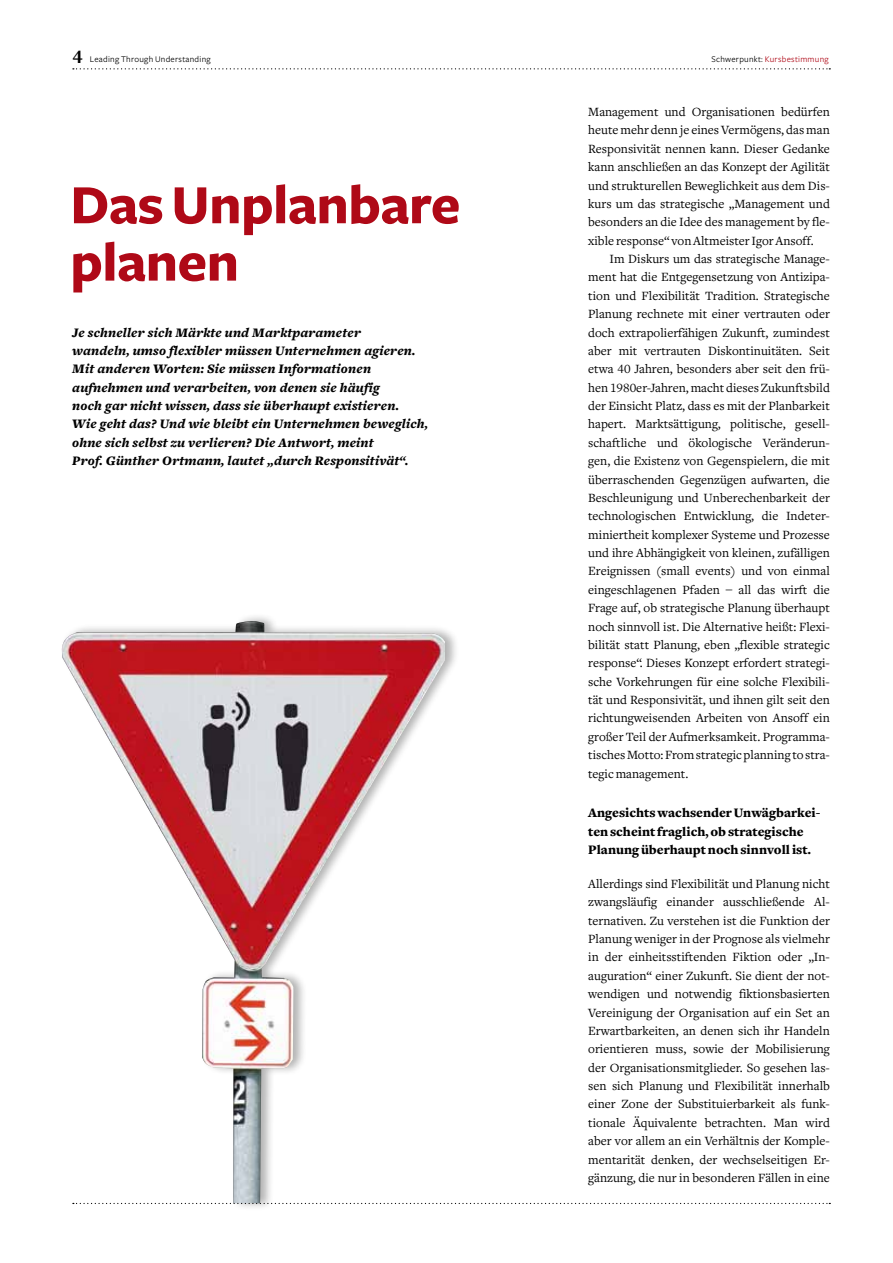
<style>
.page{position:relative;width:893px;height:1263px;background:#fff}
.page>*{position:absolute;margin:0;border:0;box-sizing:border-box;transform-origin:0 0}
.t1{font:700 57.3px/57.3px "Freight Sans";letter-spacing:-.01em;color:#af0917}
.t2{font:italic 900 13.5px/18.3px "Freight Text";letter-spacing:.015em;color:#000}
.t3{font:900 13.5px/18.3px "Freight Text";color:#000}
.t4{font:13.2px/18.5px "Freight Text";color:#000;text-align:justify}
.t5{font:9px "Freight Sans";letter-spacing:.03em;color:#000}
.t6{font:9px "Freight Sans";letter-spacing:.03em;color:#af0917}
.s1{font-family:"Freight Text";font-weight:900;font-size:19.5px}
.s2{color:#000}
</style>
<div class="page">
<svg style="left:73px;top:68px;width:757px;height:1px"></svg>
<img style="left:61px;top:621px;width:384px;height:582px">
<svg style="left:73px;top:1203px;width:757px;height:1px"></svg>
<p class="t5" style="left:73px;top:54px;width:139px"><span class="s1">4</span> Leading Through Understanding</p>
<p class="t6" style="left:711px;top:54px;width:119px"><span class="s2">Schwerpunkt:</span> Kursbestimmung</p>
<h1 class="t1" style="left:70px;top:178px;width:392px">Das Unplanbare planen</h1>
<p class="t2" style="left:72px;top:323px;width:357px">Je schneller sich Märkte und Marktparameter<br>wandeln, umso flexibler müssen Unternehmen agieren.<br>Mit anderen Worten: Sie müssen Informationen aufnehmen und verarbeiten, von denen sie häufig<br>noch gar nicht wissen, dass sie überhaupt existieren.<br>Wie geht das? Und wie bleibt ein Unternehmen beweglich, ohne sich selbst zu verlieren? Die Antwort, meint<br>Prof. Günther Ortmann, lautet „durch Responsitivät“.</p>
<p class="t4" style="left:588px;top:103px;width:243px">Management und Organisationen bedürfen heute mehr denn je eines Vermögens, das man Responsivität nennen kann. Dieser Gedanke kann anschließen an das Konzept der Agilität und strukturellen Beweglichkeit aus dem Dis&shy;kurs um das strategische „Management und besonders an die Idee des management by fle&shy;xible response“ von Altmeister Igor Ansoff.</p>
<p class="t4" style="left:588px;top:250px;width:243px;text-indent:21px">Im Diskurs um das strategische Manage&shy;ment hat die Entgegensetzung von Antizipa&shy;tion und Flexibilität Tradition. Strategische Planung rechnete mit einer vertrauten oder doch extrapolierfähigen Zukunft, zumindest aber mit vertrauten Diskontinuitäten. Seit etwa 40 Jahren, besonders aber seit den frü&shy;hen 1980er-Jahren, macht dieses Zukunftsbild der Einsicht Platz, dass es mit der Planbarkeit hapert. Marktsättigung, politische, gesell&shy;schaftliche und ökologische Veränderun&shy;gen, die Existenz von Gegenspielern, die mit überraschenden Gegenzügen aufwarten, die Beschleunigung und Unberechenbarkeit der technologischen Entwicklung, die Indeter&shy;miniertheit komplexer Systeme und Prozesse und ihre Abhängigkeit von kleinen, zufälligen Ereignissen (small events) und von einmal eingeschlagenen Pfaden – all das wirft die Frage auf, ob strategische Planung überhaupt noch sinnvoll ist. Die Alternative heißt: Flexi&shy;bilität statt Planung, eben „flexible strategic response“. Dieses Konzept erfordert strategi&shy;sche Vorkehrungen für eine solche Flexibili&shy;tät und Responsivität, und ihnen gilt seit den richtungweisenden Arbeiten von Ansoff ein großer Teil der Aufmerksamkeit. Programma&shy;tisches Motto: From strategic planning to stra&shy;tegic management.</p>
<p class="t3" style="left:588px;top:804px;width:234px">Angesichts wachsender Unwägbarkei&shy;ten scheint fraglich, ob strategische<br>Planung überhaupt noch sinnvoll ist.</p>
<p class="t4" style="left:588px;top:875px;width:243px">Allerdings sind Flexibilität und Planung nicht zwangsläufig einander ausschließende Al&shy;ternativen. Zu verstehen ist die Funktion der Planung weniger in der Prognose als vielmehr in der einheitsstiftenden Fiktion oder „In&shy;auguration“ einer Zukunft. Sie dient der not&shy;wendigen und notwendig fiktionsbasierten Vereinigung der Organisation auf ein Set an Erwartbarkeiten, an denen sich ihr Handeln orientieren muss, sowie der Mobilisierung der Organisationsmitglieder. So gesehen las&shy;sen sich Planung und Flexibilität innerhalb einer Zone der Substituierbarkeit als funk&shy;tionale Äquivalente betrachten. Man wird aber vor allem an ein Verhältnis der Komple&shy;mentarität denken, der wechselseitigen Er&shy;gänzung, die nur in besonderen Fällen in eine</p>
</div>
